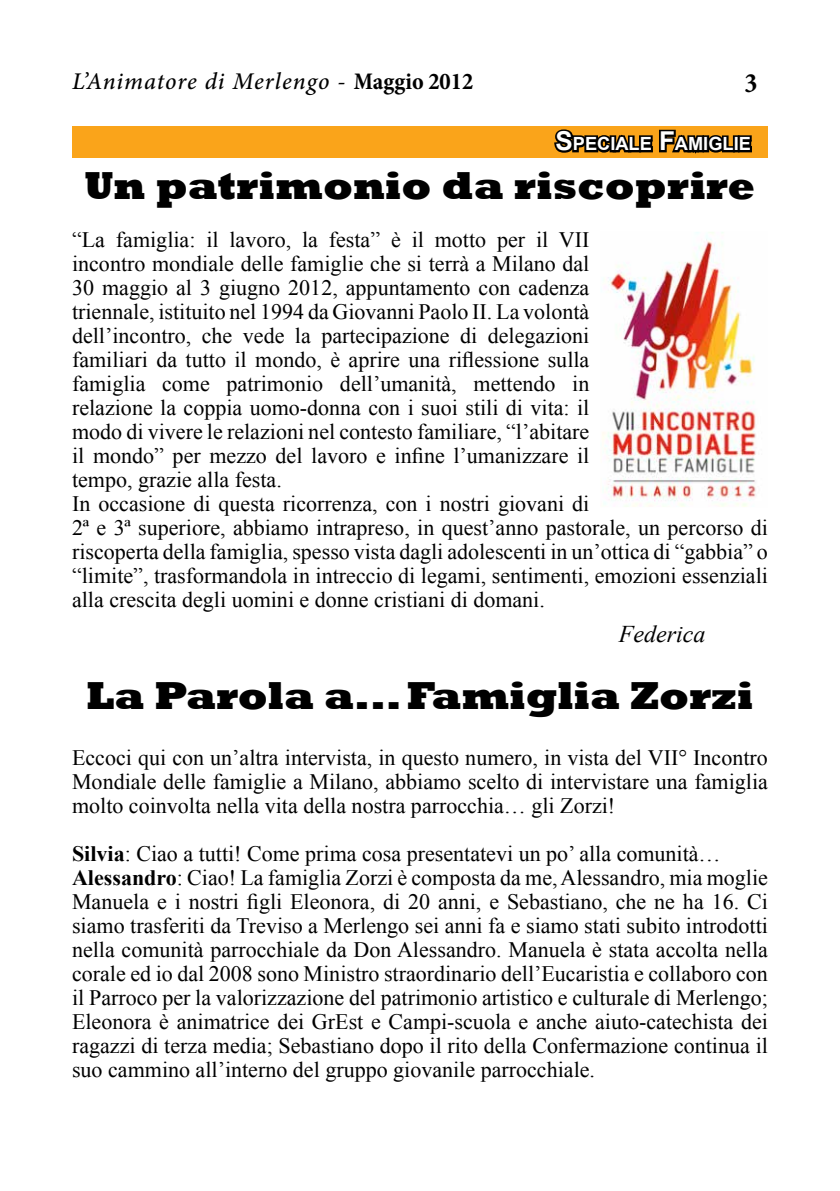
<style>
.page{position:relative;width:840px;height:1191px;background:#fff}
.page>*{position:absolute;margin:0;border:0;box-sizing:border-box;transform-origin:0 0}
.t1{font:800 40px "Rockwell";color:#000}
.t2{font:700 condensed 28px "Minion Pro";color:#000}
.t3{font:italic 500 24px "Minion Pro";letter-spacing:.04em;color:#000}
.t4{font:italic 24px "Times New Roman";color:#000}
.t5{font:22px/24px "Times New Roman";color:#000}
.t6{font:700 18.2px "Arial";color:#fff}
.s1{font-weight:700;font-style:normal;font-stretch:condensed}
.s2{font-size:26px}
.s3{font-weight:700}
</style>
<div class="page">
<div style="left:72px;top:126px;width:695px;height:32px;background:#faa41a"></div>
<svg style="left:554px;top:129px;width:198px;height:25px"></svg>
<img style="left:602px;top:232px;width:154px;height:275px">
<p class="t3" style="left:72px;top:65px;width:402px">L’Animatore di Merlengo - <span class="s1">Maggio 2012</span></p>
<p class="t2" style="left:744px;top:64px;width:15px">3</p>
<p class="t6" style="left:555px;top:132px;width:197px"><span class="s2">S</span>PECIALE<span class="s2">C F</span>ATEGOR A</p>
<p class="t6" style="left:674px;top:132px;width:77px">AMIGLIE</p>
<h1 class="t1" style="left:84px;top:163px;width:672px">Un patrimonio da riscoprire</h1>
<p class="t5" style="left:72px;top:227px;width:697px">“La famiglia: il lavoro, la festa” è il motto per il VII<br>incontro mondiale delle famiglie che si terrà a Milano dal<br>30 maggio al 3 giugno 2012, appuntamento con cadenza<br>triennale, istituito nel 1994 da Giovanni Paolo II. La volontà<br>dell’incontro, che vede la partecipazione di delegazioni<br>familiari da tutto il mondo, è aprire una riflessione sulla<br>famiglia come patrimonio dell’umanità, mettendo in<br>relazione la coppia uomo-donna con i suoi stili di vita: il<br>modo di vivere le relazioni nel contesto familiare, “l’abitare<br>il mondo” per mezzo del lavoro e infine l’umanizzare il<br>tempo, grazie alla festa.<br>In occasione di questa ricorrenza, con i nostri giovani di<br>2ª e 3ª superiore, abbiamo intrapreso, in quest’anno pastorale, un percorso di riscoperta della famiglia, spesso vista dagli adolescenti in un’ottica di “gabbia” o “limite”, trasformandola in intreccio di legami, sentimenti, emozioni essenziali alla crescita degli uomini e donne cristiani di domani.</p>
<p class="t4" style="left:618px;top:617px;width:88px">Federica</p>
<h1 class="t1" style="left:86px;top:672px;width:668px">La Parola a... Famiglia Zorzi</h1>
<p class="t5" style="left:72px;top:745px;width:697px;text-align:justify">Eccoci qui con un’altra intervista, in questo numero, in vista del VII° Incontro Mondiale delle famiglie a Milano, abbiamo scelto di intervistare una famiglia molto coinvolta nella vita della nostra parrocchia… gli Zorzi!</p>
<p class="t5" style="left:72px;top:841px;width:697px"><span class="s3">Silvia</span>: Ciao a tutti! Come prima cosa presentatevi un po’ alla comunità… <span class="s3">Alessandro</span>: Ciao! La famiglia Zorzi è composta da me, Alessandro, mia moglie Manuela e i nostri figli Eleonora, di 20 anni, e Sebastiano, che ne ha 16. Ci siamo trasferiti da Treviso a Merlengo sei anni fa e siamo stati subito introdotti nella comunità parrocchiale da Don Alessandro. Manuela è stata accolta nella corale ed io dal 2008 sono Ministro straordinario dell’Eucaristia e collaboro con il Parroco per la valorizzazione del patrimonio artistico e culturale di Merlengo; Eleonora è animatrice dei GrEst e Campi-scuola e anche aiuto-catechista dei ragazzi di terza media; Sebastiano dopo il rito della Confermazione continua il suo cammino all’interno del gruppo giovanile parrocchiale.</p>
</div>
